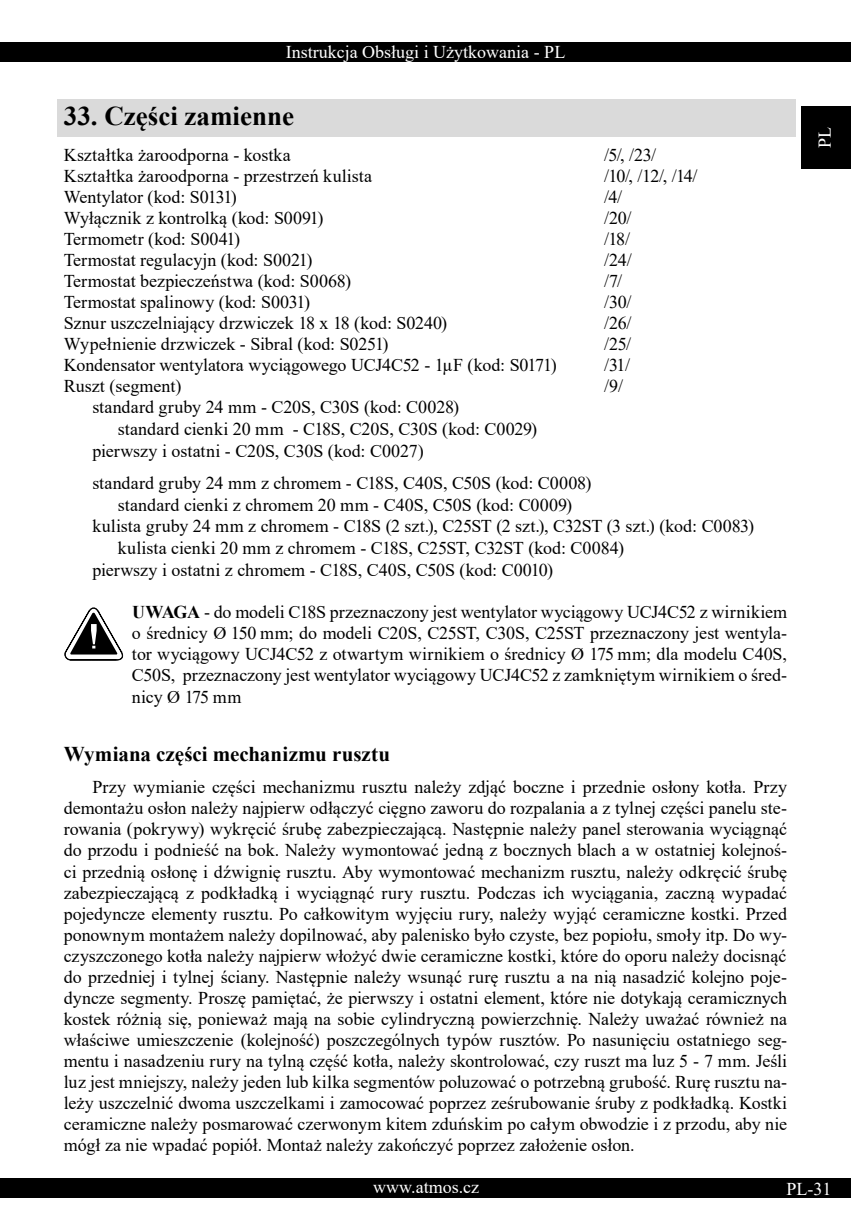
<style>
.page{position:relative;width:851px;height:1221px;background:#fff}
.page>*{position:absolute;margin:0;border:0;box-sizing:border-box;transform-origin:0 0}
.t1{font:700 27px "Times New Roman";color:#000}
.t2{font:700 21px "Times New Roman";color:#000}
.t3{font:18px/21px "Times New Roman";letter-spacing:-.005em;color:#000;text-align:justify}
.t4{font:18px "Times New Roman";color:#fff}
.s1{font-weight:700}
</style>
<div class="page">
<div style="left:0;top:43px;width:850px;height:19px;background:#000"></div>
<div style="left:801px;top:106px;width:49px;height:63px;background:#000"></div>
<div style="left:0;top:1178px;width:850px;height:20px;background:#000"></div>
<div style="left:57px;top:99px;width:738px;height:37px;background:#dadada"></div>
<svg style="left:64px;top:607px;width:59px;height:54px"></svg>
<p class="t4" style="left:285px;top:40px;width:281px">Instrukcja Obsługi i Użytkowania - PL</p>
<h1 class="t1" style="left:64px;top:96px;width:232px">33. Części zamienne</h1>
<p class="t3" style="left:64px;top:143px;width:228px">Kształtka żaroodporna - kostka</p>
<p class="t3" style="left:604px;top:143px;width:53px">/5/, /23/</p>
<p class="t3" style="left:64px;top:164px;width:310px">Kształtka żaroodporna - przestrzeń kulista</p>
<p class="t3" style="left:604px;top:164px;width:95px">/10/, /12/, /14/</p>
<p class="t3" style="left:64px;top:185px;width:175px">Wentylator (kod: S0131)</p>
<p class="t3" style="left:604px;top:185px;width:20px">/4/</p>
<p class="t3" style="left:64px;top:207px;width:261px">Wyłącznik z kontrolką (kod: S0091)</p>
<p class="t3" style="left:604px;top:207px;width:29px">/20/</p>
<p class="t3" style="left:64px;top:228px;width:178px">Termometr (kod: S0041)</p>
<p class="t3" style="left:604px;top:228px;width:27px">/18/</p>
<p class="t3" style="left:64px;top:249px;width:250px">Termostat regulacyjn (kod: S0021)</p>
<p class="t3" style="left:604px;top:249px;width:29px">/24/</p>
<p class="t3" style="left:64px;top:270px;width:288px">Termostat bezpieczeństwa (kod: S0068)</p>
<p class="t3" style="left:604px;top:270px;width:19px">/7/</p>
<p class="t3" style="left:64px;top:291px;width:248px">Termostat spalinowy (kod: S0031)</p>
<p class="t3" style="left:604px;top:291px;width:29px">/30/</p>
<p class="t3" style="left:64px;top:312px;width:385px">Sznur uszczelniający drzwiczek 18 x 18 (kod: S0240)</p>
<p class="t3" style="left:604px;top:312px;width:29px">/26/</p>
<p class="t3" style="left:64px;top:333px;width:326px">Wypełnienie drzwiczek - Sibral (kod: S0251)</p>
<p class="t3" style="left:604px;top:333px;width:28px">/25/</p>
<p class="t3" style="left:64px;top:354px;width:494px">Kondensator wentylatora wyciągowego UCJ4C52 - 1µF (kod: S0171)</p>
<p class="t3" style="left:604px;top:354px;width:27px">/31/</p>
<p class="t3" style="left:64px;top:375px;width:119px">Ruszt (segment)</p>
<p class="t3" style="left:604px;top:375px;width:21px">/9/</p>
<p class="t3" style="left:92px;top:396px;width:368px">standard gruby 24 mm - C20S, C30S (kod: C0028)</p>
<p class="t3" style="left:118px;top:418px;width:421px">standard cienki 20 mm - C18S, C20S, C30S (kod: C0029)</p>
<p class="t3" style="left:92px;top:439px;width:333px">pierwszy i ostatni - C20S, C30S (kod: C0027)</p>
<p class="t3" style="left:92px;top:472px;width:500px">standard gruby 24 mm z chromem - C18S, C40S, C50S (kod: C0008)</p>
<p class="t3" style="left:118px;top:493px;width:455px">standard cienki z chromem 20 mm - C40S, C50S (kod: C0009)</p>
<p class="t3" style="left:92px;top:515px;width:663px">kulista gruby 24 mm z chromem - C18S (2 szt.), C25ST (2 szt.), C32ST (3 szt.) (kod: C0083)</p>
<p class="t3" style="left:118px;top:537px;width:507px">kulista cienki 20 mm z chromem - C18S, C25ST, C32ST (kod: C0084)</p>
<p class="t3" style="left:92px;top:558px;width:462px">pierwszy i ostatni z chromem - C18S, C40S, C50S (kod: C0010)</p>
<p class="t3" style="left:132px;top:601px;width:656px"><span class="s1">UWAGA</span> - do modeli C18S przeznaczony jest wentylator wyciągowy UCJ4C52 z wirnikiem o średnicy Ø 150 mm; do modeli C20S, C25ST, C30S, C25ST przeznaczony jest wentyla&shy;tor wyciągowy UCJ4C52 z otwartym wirnikiem o średnicy Ø 175 mm; dla modelu C40S, C50S, przeznaczony jest wentylator wyciągowy UCJ4C52 z zamkniętym wirnikiem o śred&shy;nicy Ø 175 mm</p>
<p class="t2" style="left:64px;top:738px;width:328px">Wymiana części mechanizmu rusztu</p>
<p class="t3" style="left:64px;top:776px;width:724px;text-indent:28px">Przy wymianie części mechanizmu rusztu należy zdjąć boczne i przednie osłony kotła. Przy demontażu osłon należy najpierw odłączyć cięgno zaworu do rozpalania a z tylnej części panelu ste&shy;rowania (pokrywy) wykręcić śrubę zabezpieczającą. Następnie należy panel sterowania wyciągnąć do przodu i podnieść na bok. Należy wymontować jedną z bocznych blach a w ostatniej kolejnoś&shy;ci przednią osłonę i dźwignię rusztu. Aby wymontować mechanizm rusztu, należy odkręcić śrubę zabezpieczającą z podkładką i wyciągnąć rury rusztu. Podczas ich wyciągania, zaczną wypadać pojedyncze elementy rusztu. Po całkowitym wyjęciu rury, należy wyjąć ceramiczne kostki. Przed ponownym montażem należy dopilnować, aby palenisko było czyste, bez popiołu, smoły itp. Do wy&shy;czyszczonego kotła należy najpierw włożyć dwie ceramiczne kostki, które do oporu należy docisnąć do przedniej i tylnej ściany. Następnie należy wsunąć rurę rusztu a na nią nasadzić kolejno poje&shy;dyncze segmenty. Proszę pamiętać, że pierwszy i ostatni element, które nie dotykają ceramicznych kostek różnią się, ponieważ mają na sobie cylindryczną powierzchnię. Należy uważać również na właściwe umieszczenie (kolejność) poszczególnych typów rusztów. Po nasunięciu ostatniego seg&shy;mentu i nasadzeniu rury na tylną część kotła, należy skontrolować, czy ruszt ma luz 5 - 7 mm. Jeśli luz jest mniejszy, należy jeden lub kilka segmentów poluzować o potrzebną grubość. Rurę rusztu na&shy;leży uszczelnić dwoma uszczelkami i zamocować poprzez ześrubowanie śruby z podkładką. Kostki ceramiczne należy posmarować czerwonym kitem zduńskim po całym obwodzie i z przodu, aby nie mógł za nie wpadać popiół. Montaż należy zakończyć poprzez założenie osłon.</p>
<p class="t4" style="left:811px;top:148px;width:23px;rotate:-90deg">PL</p>
<p class="t4" style="left:373px;top:1173px;width:107px">www.atmos.cz</p>
<p class="t4" style="left:786px;top:1175px;width:46px">PL-31</p>
</div>
